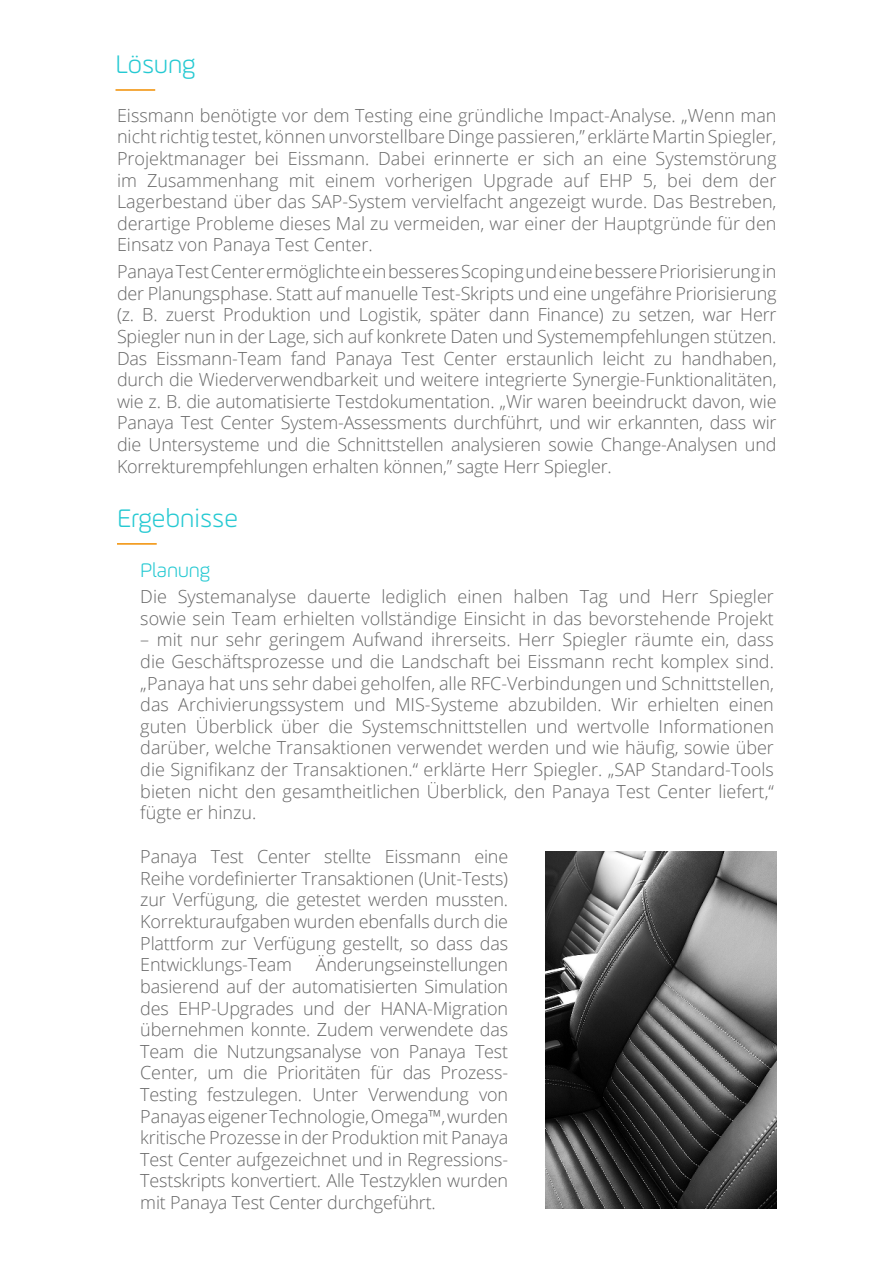
<style>
.page{position:relative;width:893px;height:1263px;background:#fff}
.page>*{position:absolute;margin:0;border:0;box-sizing:border-box;transform-origin:0 0}
.t1{font:300 27px "Ample";color:#25c9d2}
.t2{font:300 21px "Ample";color:#25c9d2}
.t3{font:300 18px/21.6px "Open Sans";color:#666;text-align:justify}
</style>
<div class="page">
<hr style="left:117px;top:543px;width:40px;height:2px;background:#f18e00">
<hr style="left:116px;top:89px;width:39px;height:2px;background:#f18e00">
<img style="left:546px;top:851px;width:230px;height:358px">
<h1 class="t1" style="left:116px;top:51px;width:82px">Lösung</h1>
<p class="t3" style="left:117px;top:106px;width:661px">Eissmann benötigte vor dem Testing eine gründliche Impact-Analyse. „Wenn man nicht richtig testet, können unvorstellbare Dinge passieren,” erklärte Martin Spiegler, Projektmanager bei Eissmann. Dabei erinnerte er sich an eine Systemstörung im Zusammenhang mit einem vorherigen Upgrade auf EHP 5, bei dem der Lagerbestand über das SAP-System vervielfacht angezeigt wurde. Das Bestreben, derartige Probleme dieses Mal zu vermeiden, war einer der Hauptgründe für den Einsatz von Panaya Test Center.</p>
<p class="t3" style="left:117px;top:263px;width:661px">Panaya Test Center ermöglichte ein besseres Scoping und eine bessere Priorisierung in der Planungsphase. Statt auf manuelle Test-Skripts und eine ungefähre Priorisierung (z. B. zuerst Produktion und Logistik, später dann Finance) zu setzen, war Herr Spiegler nun in der Lage, sich auf konkrete Daten und Systemempfehlungen stützen.<br>Das Eissmann-Team fand Panaya Test Center erstaunlich leicht zu handhaben, durch die Wiederverwendbarkeit und weitere integrierte Synergie-Funktionalitäten, wie z. B. die automatisierte Testdokumentation. „Wir waren beeindruckt davon, wie Panaya Test Center System-Assessments durchführt, und wir erkannten, dass wir die Untersysteme und die Schnittstellen analysieren sowie Change-Analysen und Korrekturempfehlungen erhalten können,” sagte Herr Spiegler.</p>
<h1 class="t1" style="left:117px;top:505px;width:123px">Ergebnisse</h1>
<p class="t2" style="left:140px;top:560px;width:72px">Planung</p>
<p class="t3" style="left:140px;top:588px;width:635px">Die Systemanalyse dauerte lediglich einen halben Tag und Herr Spiegler sowie sein Team erhielten vollständige Einsicht in das bevorstehende Projekt</p>
<p class="t3" style="left:140px;top:631px;width:635px">– mit nur sehr geringem Aufwand ihrerseits. Herr Spiegler räumte ein, dass die Geschäftsprozesse und die Landschaft bei Eissmann recht komplex sind. „Panaya hat uns sehr dabei geholfen, alle RFC-Verbindungen und Schnittstellen, das Archivierungssystem und MIS-Systeme abzubilden. Wir erhielten einen guten Überblick über die Systemschnittstellen und wertvolle Informationen darüber, welche Transaktionen verwendet werden und wie häufig, sowie über die Signifikanz der Transaktionen.“ erklärte Herr Spiegler. „SAP Standard-Tools bieten nicht den gesamtheitlichen Überblick, den Panaya Test Center liefert,“ fügte er hinzu.</p>
<p class="t3" style="left:140px;top:848px;width:369px">Panaya Test Center stellte Eissmann eine Reihe vordefinierter Transaktionen (Unit-Tests) zur Verfügung, die getestet werden mussten.<br>Korrekturaufgaben wurden ebenfalls durch die Plattform zur Verfügung gestellt, so dass das Entwicklungs-Team</p>
<p class="t3" style="left:140px;top:956px;width:369px;text-indent:175px">Änderungseinstellungen basierend auf der automatisierten Simulation des EHP-Upgrades und der HANA-Migration übernehmen konnte. Zudem verwendete das Team die Nutzungsanalyse von Panaya Test Center, um die Prioritäten für das Prozess-Testing festzulegen. Unter Verwendung von Panayas eigener Technologie, Omega™, wurden kritische Prozesse in der Produktion mit Panaya Test Center aufgezeichnet und in Regressions-Testskripts konvertiert. Alle Testzyklen wurden mit Panaya Test Center durchgeführt.</p>
</div>
